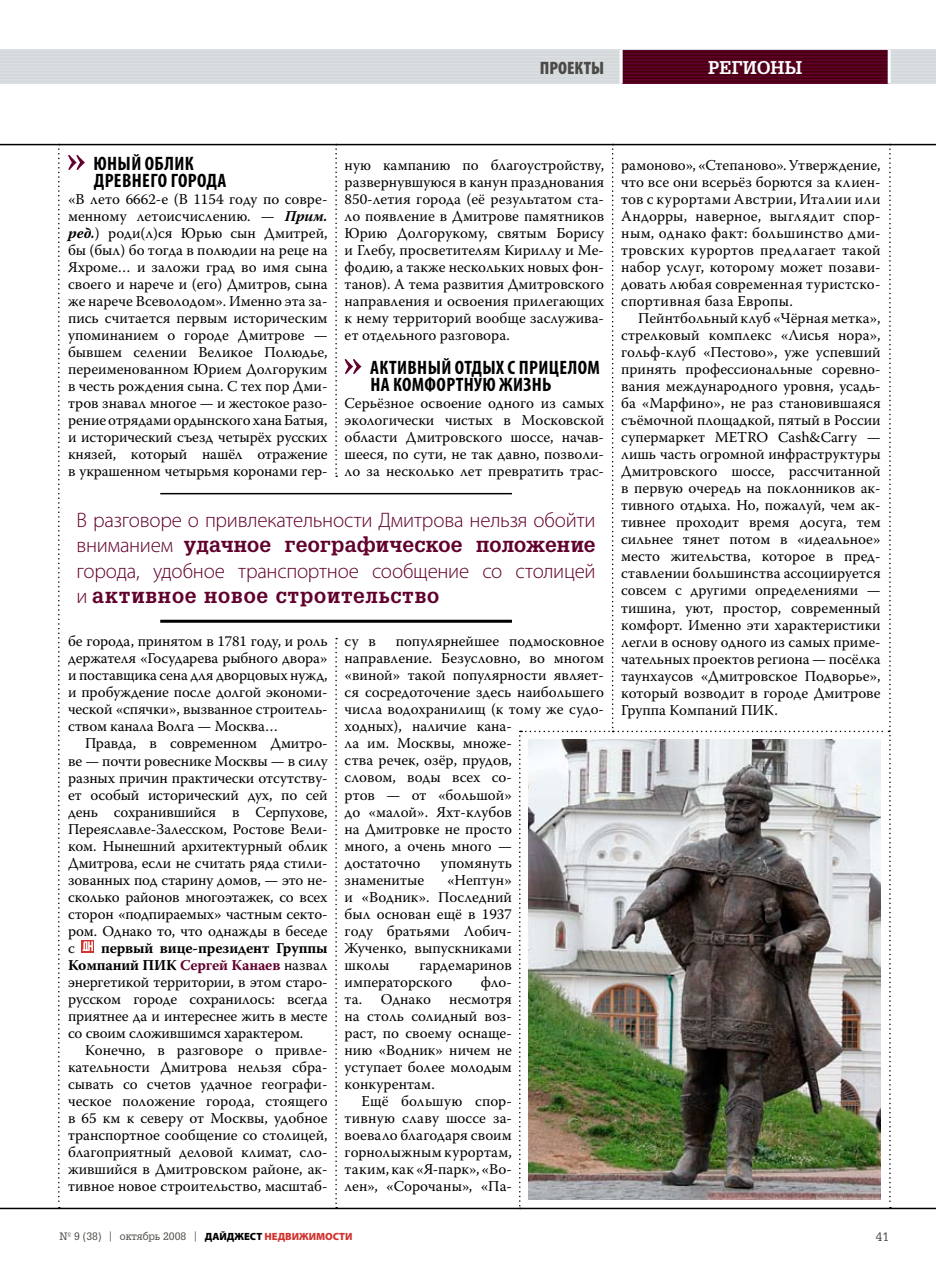
<style>
.page{position:relative;width:936px;height:1263px;background:#fff}
.page>*{position:absolute;margin:0;border:0;box-sizing:border-box;transform-origin:0 0}
.t1{font:300 21px "Myriad Pro";letter-spacing:-.01em;color:#61002d}
.t2{font:700 21px "AG Gloria";letter-spacing:.02em;color:#61002d}
.t3{font:700 21px "AG Gloria";letter-spacing:.04em;color:#61002d}
.t4{font:700 condensed 19.5px/17px "Myriad Pro";letter-spacing:.02em;color:#000}
.t5{font:700 18px "AG Gloria";letter-spacing:.005em;color:#fff}
.t6{font:900 condensed 18px "Myriad Pro";color:#4b4a46}
.t7{font:15px/17px "Warnock Pro";color:#000;text-align:justify}
.t8{font:12px "AG Gloria";color:#4b4a46}
.t9{font:10.5px "AG Gloria";color:#4b4a46}
.s1{font-weight:700;font-style:italic}
.s2{font-family:"Myriad Pro";font-weight:300}
.s3{font-weight:700}
.s4{font-weight:700;color:#61002d}
.s5{font-family:"Warnock Pro"}
.s6{font-family:"Myriad Pro";font-weight:900;color:#000}
.s7{font-family:"Myriad Pro";font-weight:900;color:#d1342f}
</style>
<div class="page">
<div style="left:0;top:50px;width:935px;height:34px;background:#dcdfe1"></div>
<hr style="left:0;top:51px;width:935px;height:2px;background:#d1d7da">
<hr style="left:0;top:55px;width:935px;height:1px;background:#d1d7da">
<hr style="left:0;top:58px;width:935px;height:1px;background:#d1d7da">
<hr style="left:0;top:61px;width:935px;height:2px;background:#d1d7da">
<hr style="left:0;top:64px;width:935px;height:2px;background:#d1d7da">
<hr style="left:0;top:68px;width:935px;height:1px;background:#d1d7da">
<hr style="left:0;top:71px;width:935px;height:1px;background:#d1d7da">
<hr style="left:0;top:74px;width:935px;height:2px;background:#d1d7da">
<hr style="left:0;top:77px;width:935px;height:2px;background:#d1d7da">
<hr style="left:0;top:81px;width:935px;height:1px;background:#d1d7da">
<div style="left:621px;top:50px;width:268px;height:34px;background:#61002d"></div>
<hr style="left:0;top:144px;width:935px;height:1px;background:#000">
<hr style="left:621px;top:51px;width:268px;height:2px;background:#430008">
<hr style="left:621px;top:55px;width:268px;height:1px;background:#430008">
<hr style="left:621px;top:58px;width:268px;height:1px;background:#430008">
<hr style="left:621px;top:61px;width:268px;height:2px;background:#430008">
<hr style="left:621px;top:64px;width:268px;height:2px;background:#430008">
<hr style="left:621px;top:68px;width:268px;height:1px;background:#430008">
<hr style="left:621px;top:71px;width:268px;height:1px;background:#430008">
<hr style="left:621px;top:74px;width:268px;height:2px;background:#430008">
<hr style="left:621px;top:77px;width:268px;height:2px;background:#430008">
<hr style="left:621px;top:81px;width:268px;height:1px;background:#430008">
<hr style="left:619px;top:50px;width:3px;height:34px;background:#fff">
<hr style="left:887px;top:50px;width:3px;height:34px;background:#fff">
<hr style="left:0;top:1208px;width:935px;height:1px;background:#000">
<svg style="left:58px;top:145px;width:2px;height:1063px"></svg>
<svg style="left:68px;top:155px;width:17px;height:15px"></svg>
<div style="left:82px;top:940px;width:12px;height:12px;background:#d1342f"></div>
<svg style="left:83px;top:941px;width:10px;height:10px"></svg>
<svg style="left:344px;top:359px;width:17px;height:15px"></svg>
<hr style="left:160px;top:493px;width:352px;height:1px;background:#000">
<hr style="left:160px;top:620px;width:352px;height:3px;background:#000">
<img style="left:519px;top:145px;width:371px;height:1063px">
<svg style="left:335px;top:145px;width:2px;height:332px"></svg>
<svg style="left:335px;top:638px;width:2px;height:570px"></svg>
<p class="t6" style="left:539px;top:57px;width:66px">ПРОЕКТЫ</p>
<p class="t5" style="left:708px;top:57px;width:95px">РЕГИОНЫ</p>
<h2 class="t4" style="left:94px;top:155px;width:134px">Юный облик древнего города</h2>
<p class="t7" style="left:68px;top:190px;width:261px">«В лето 6662-е (В 1154 году по совре&shy;менному летоисчислению. — <span class="s1">Прим. ред.</span>) роди(л)ся Юрью сын Дмитрей, бы (был) бо тогда в полюдии на реце на Яхроме… и заложи град во имя сына своего и нарече и (его) Дмитров, сына же нарече Всеволодом». Именно эта за&shy;пись считается первым историческим упоминанием о городе Дмитрове — бывшем селении Великое Полюдье, переименованном Юрием Долгоруким в честь рождения сына. С тех пор Дми&shy;тров знавал многое — и жестокое разо&shy;рение отрядами ордынского хана Батыя, и исторический съезд четырёх русских князей, который нашёл отражение в украшенном четырьмя коронами гер-</p>
<p class="t7" style="left:344px;top:156px;width:261px">ную кампанию по благоустройству, развернувшуюся в канун празднования 850-летия города (её результатом ста&shy;ло появление в Дмитрове памятников Юрию Долгорукому, святым Борису и Глебу, просветителям Кириллу и Ме&shy;фодию, а также нескольких новых фон&shy;танов). А тема развития Дмитровского направления и освоения прилегающих к нему территорий вообще заслужива&shy;ет отдельного разговора.</p>
<h2 class="t4" style="left:370px;top:359px;width:231px">Активный отдых с прицелом на комфортную жизнь</h2>
<p class="t7" style="left:344px;top:395px;width:261px">Серьёзное освоение одного из самых экологически чистых в Московской области Дмитровского шоссе, начав&shy;шееся, по сути, не так давно, позволи&shy;ло за несколько лет превратить трас-</p>
<h1 class="t1" style="left:77px;top:508px;width:520px">В разговоре о привлекательности Дмитрова нельзя обойти</h1>
<h1 class="t2" style="left:77px;top:532px;width:520px"><span class="s2">вниманием</span> удачное географическое положение</h1>
<h1 class="t1" style="left:77px;top:559px;width:520px">города, удобное транспортное сообщение со столицей</h1>
<h1 class="t3" style="left:77px;top:583px;width:364px"><span class="s2">и</span> активное новое строительство</h1>
<p class="t7" style="left:68px;top:633px;width:261px">бе города, принятом в 1781 году, и роль держателя «Государева рыбного двора» и поставщика сена для дворцовых нужд, и пробуждение после долгой экономи&shy;ческой «спячки», вызванное строитель&shy;ством канала Волга — Москва…</p>
<p class="t7" style="left:68px;top:735px;width:261px;text-indent:17px">Правда, в современном Дмитро&shy;ве — почти ровеснике Москвы — в силу разных причин практически отсутству&shy;ет особый исторический дух, по сей день сохранившийся в Серпухове, Переяславле-Залесском, Ростове Вели&shy;ком. Нынешний архитектурный облик Дмитрова, если не считать ряда стили&shy;зованных под старину домов, — это не&shy;сколько районов многоэтажек, со всех сторон «подпираемых» частным секто&shy;ром. Однако то, что однажды в беседе с</p>
<p class="t7" style="left:68px;top:939px;width:261px;text-indent:33px"><span class="s3">первый вице-президент Группы Компаний ПИК</span> <span class="s4">Сергей Канаев</span> назвал энергетикой территории, в этом старо&shy;русском городе сохранилось: всегда приятнее да и интереснее жить в месте со своим сложившимся характером.</p>
<p class="t7" style="left:68px;top:1041px;width:261px;text-indent:17px">Конечно, в разговоре о привле&shy;кательности Дмитрова нельзя сбра&shy;сывать со счетов удачное географи&shy;ческое положение города, стоящего в 65 км к северу от Москвы, удобное транспортное сообщение со столицей, благоприятный деловой климат, сло&shy;жившийся в Дмитровском районе, ак&shy;тивное новое строительство, масштаб-</p>
<p class="t7" style="left:344px;top:633px;width:261px;text-align:left;text-indent:51px">популярнейшее подмосковное направление. Безусловно, во многом «виной» такой популярности являет&shy;ся сосредоточение здесь наибольшего числа водохранилищ (к тому же судо&shy;ходных), наличие кана-<br>ла им. Москвы, множе-<br>ства речек, озёр, прудов,<br>словом, воды всех со-<br>ртов — от «большой»<br>до «малой». Яхт-клубов<br>на Дмитровке не просто<br>много, а очень много —<br>достаточно</p>
<p class="t7" style="left:344px;top:633px;width:33px">су в</p>
<p class="t7" style="left:441px;top:854px;width:72px">упомянуть</p>
<p class="t7" style="left:344px;top:871px;width:169px;text-indent:102px">«Нептун» и «Водник». Последний был основан ещё в 1937 году братьями Лобич-Жученко, выпускниками школы</p>
<p class="t7" style="left:344px;top:871px;width:81px">знаменитые</p>
<p class="t7" style="left:344px;top:956px;width:169px;text-indent:75px">гардемаринов императорского</p>
<p class="t7" style="left:344px;top:973px;width:169px;text-indent:136px">фло&shy;та. Однако несмотря на столь солидный воз&shy;раст, по своему оснаще&shy;нию «Водник» ничем не уступает более молодым конкурентам.</p>
<p class="t7" style="left:344px;top:1092px;width:169px;text-indent:17px">Ещё большую спор&shy;тивную славу шоссе за&shy;воевало благодаря своим горнолыжным курортам, таким, как «Я-парк», «Во&shy;лен», «Сорочаны», «Па-</p>
<p class="t9" style="left:60px;top:1230px;width:294px">№ 9 (38) <span class="s5">|</span> октябрь 2008 <span class="s5">|</span> <span class="s6">ДАЙДЖЕСТ</span> <span class="s7">НЕДВИЖИМОСТИ</span></p>
<p class="t7" style="left:621px;top:157px;width:261px">рамоново», «Степаново». Утверждение, что все они всерьёз борются за клиен&shy;тов с курортами Австрии, Италии или Андорры, наверное, выглядит спор&shy;ным, однако факт: большинство дми&shy;тровских курортов предлагает такой набор услуг, которому может позави&shy;довать любая современная туристско&shy;спортивная база Европы.</p>
<p class="t7" style="left:621px;top:310px;width:261px;text-indent:17px">Пейнтбольный клуб «Чёрная метка», стрелковый комплекс «Лисья нора», гольф-клуб «Пестово», уже успевший принять профессиональные соревно&shy;вания международного уровня, усадь&shy;ба «Марфино», не раз становившаяся съёмочной площадкой, пятый в России супермаркет METRO Cash&amp;Carry — лишь часть огромной инфраструктуры Дмитровского шоссе, рассчитанной в первую очередь на поклонников ак&shy;тивного отдыха. Но, пожалуй, чем ак&shy;тивнее проходит время досуга, тем сильнее тянет потом в «идеальное» место жительства, которое в пред&shy;ставлении большинства ассоциируется совсем с другими определениями — тишина, уют, простор, современный комфорт. Именно эти характеристики легли в основу одного из самых приме&shy;чательных проектов региона — посёлка таунхаусов «Дмитровское Подворье», который возводит в городе Дмитрове Группа Компаний ПИК.</p>
<p class="t8" style="left:875px;top:1229px;width:15px">41</p>
</div>
